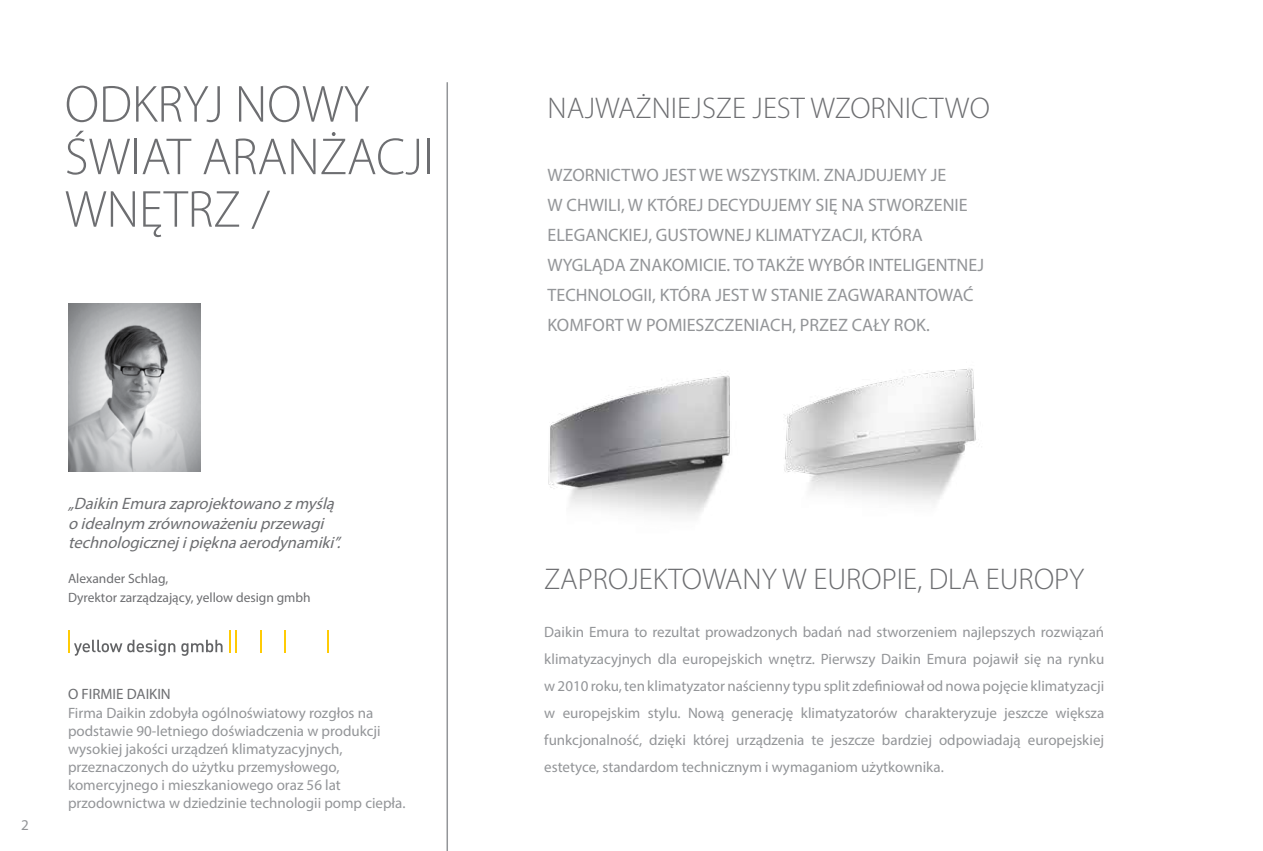
<style>
.page{position:relative;width:1263px;height:851px;background:#fff}
.page>*{position:absolute;margin:0;border:0;box-sizing:border-box;transform-origin:0 0}
.t1{font:300 52.5px/52.5px "Myriad Pro";color:#6d6e71}
.t2{font:300 30px "Myriad Pro";color:#6d6e71}
.t3{font:18px/30px "Myriad Pro";color:#939598}
.t4{font:italic 16.5px/19.5px "Myriad Pro";color:#6d6e71}
.t5{font:15px/27px "Myriad Pro";color:#939598;text-align:justify}
.t6{font:15px "Myriad Pro";color:#6d6e71}
.t7{font:13.5px/19.5px "Myriad Pro";color:#6d6e71}
</style>
<div class="page">
<hr style="left:446px;top:82px;width:2px;height:768px;background:#939598">
<img style="left:548px;top:375px;width:182px;height:141px">
<img style="left:784px;top:368px;width:192px;height:135px">
<img style="left:68px;top:303px;width:133px;height:168px">
<hr style="left:229px;top:630px;width:2px;height:22px;background:#ffcb05">
<svg style="left:236px;top:630px;width:1px;height:22px"></svg>
<svg style="left:261px;top:630px;width:1px;height:22px"></svg>
<svg style="left:284px;top:630px;width:1px;height:22px"></svg>
<svg style="left:328px;top:630px;width:1px;height:22px"></svg>
<svg style="left:68px;top:630px;width:107px;height:25px"></svg>
<svg style="left:181px;top:639px;width:42px;height:16px"></svg>
<h1 class="t1" style="left:65px;top:79px;width:370px">ODKRYJ NOWY<br>ŚWIAT ARANŻACJI<br>WNĘTRZ /</h1>
<h2 class="t2" style="left:547px;top:92px;width:444px">NAJWAŻNIEJSZE JEST WZORNICTWO</h2>
<p class="t3" style="left:547px;top:159px;width:438px">WZORNICTWO JEST WE WSZYSTKIM. ZNAJDUJEMY JE<br>W CHWILI, W KTÓREJ DECYDUJEMY SIĘ NA STWORZENIE ELEGANCKIEJ, GUSTOWNEJ KLIMATYZACJI, KTÓRA WYGLĄDA ZNAKOMICIE. TO TAKŻE WYBÓR INTELIGENTNEJ TECHNOLOGII, KTÓRA JEST W STANIE ZAGWARANTOWAĆ KOMFORT W POMIESZCZENIACH, PRZEZ CAŁY ROK.</p>
<p class="t5" style="left:21px;top:811px;width:9px">2</p>
<p class="t4" style="left:68px;top:493px;width:279px">„DaikinEmurazaprojektowanozmyślą oidealnym zrównoważeniuprzewagi technologicznej ipięknaaerodynamiki”.</p>
<p class="t7" style="left:68px;top:568px;width:244px">Alexander Schlag,<br>Dyrektor zarządzający, yellow design gmbh</p>
<p class="t6" style="left:68px;top:685px;width:104px">O FIRMIE DAIKIN</p>
<p class="t5" style="left:68px;top:703px;width:339px;line-height:18px;text-align:left">Firma Daikin zdobyła ogólnoświatowy rozgłos na podstawie 90-letniego doświadczenia w produkcji wysokiej jakości urządzeń klimatyzacyjnych, przeznaczonych do użytku przemysłowego, komercyjnego i mieszkaniowego oraz 56 lat przodownictwa w dziedzinie technologii pomp ciepła.</p>
<h2 class="t2" style="left:544px;top:562px;width:541px">ZAPROJEKTOWANY W EUROPIE, DLA EUROPY</h2>
<p class="t5" style="left:544px;top:618px;width:561px">Daikin Emura to rezultat prowadzonych badań nad stworzeniem najlepszych rozwiązań klimatyzacyjnych dla europejskich wnętrz. Pierwszy Daikin Emura pojawił się na rynku w 2010 roku, ten klimatyzator naścienny typu split zdefiniował od nowa pojęcie klimatyzacji w europejskim stylu. Nową generację klimatyzatorów charakteryzuje jeszcze większa funkcjonalność, dzięki której urządzenia te jeszcze bardziej odpowiadają europejskiej estetyce, standardom technicznym i wymaganiom użytkownika.</p>
</div>
